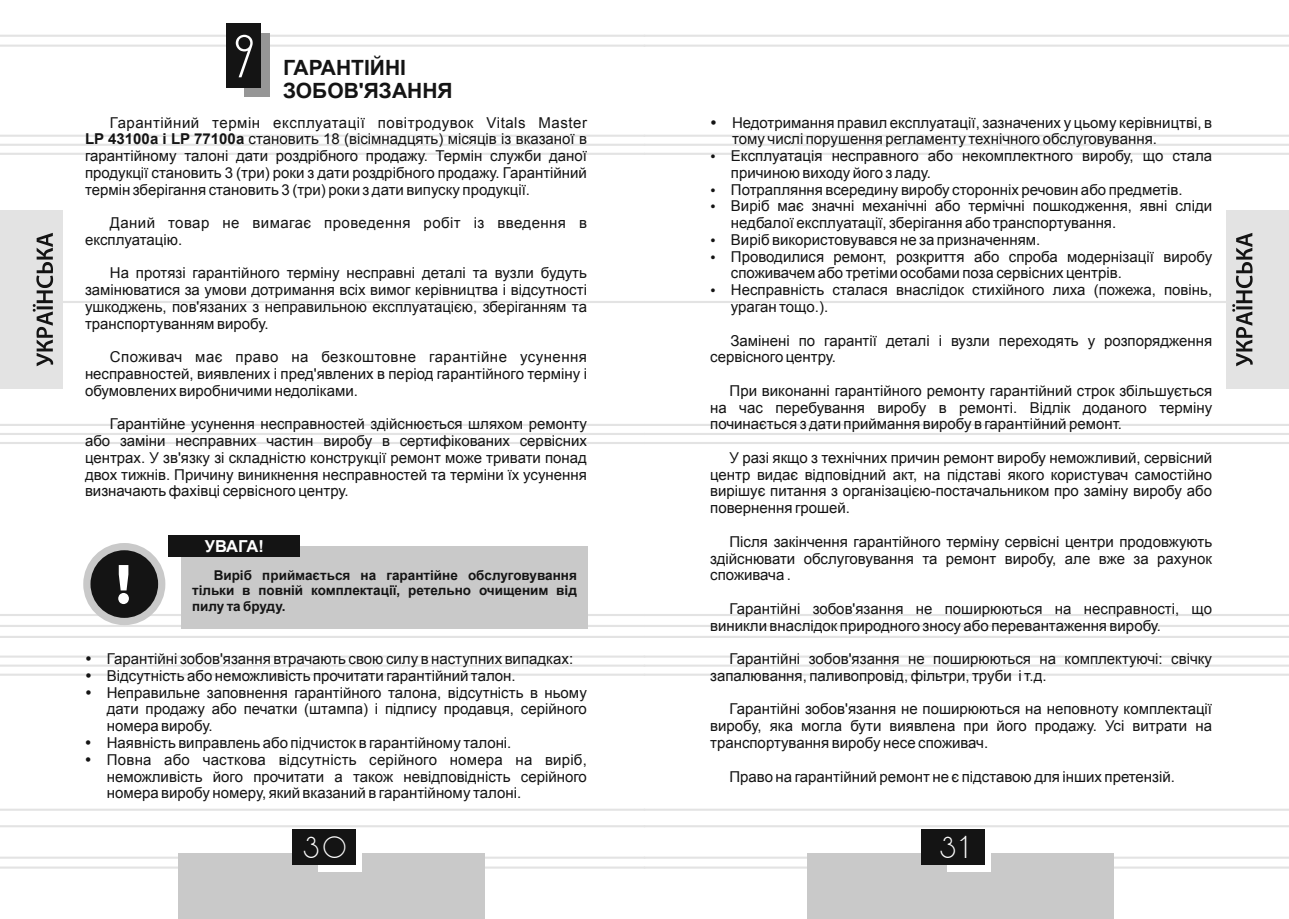
<style>
.page{position:relative;width:1289px;height:919px;background:#fff}
.page>*{position:absolute;margin:0;border:0;box-sizing:border-box;transform-origin:0 0}
.t1{font:52.5px "DS Standart Cyr";color:#fff}
.t2{font:26.25px "DS Standart Cyr";color:#fff}
.t3{font:700 21px/23.4px "Arial";color:#141414}
.t4{font:700 16.5px "Arial";letter-spacing:-.025em;color:#fff}
.t5{font:15px/16.8px "Arial";color:#141414;text-align:justify}
.t6{font:15px/16.8px "Arial";letter-spacing:.03em;color:#141414}
.t7{font:700 13.5px/15.1px "Arial";color:#141414;text-align:justify}
.s1{font-weight:700}
</style>
<div class="page">
<hr style="left:644px;top:135px;width:644px;height:2px;background:#e3e3e3">
<hr style="left:644px;top:153px;width:644px;height:2px;background:#e3e3e3">
<hr style="left:644px;top:424px;width:644px;height:2px;background:#e3e3e3">
<hr style="left:644px;top:442px;width:644px;height:2px;background:#e3e3e3">
<hr style="left:644px;top:614px;width:644px;height:2px;background:#e3e3e3">
<hr style="left:644px;top:635px;width:644px;height:3px;background:#e3e3e3">
<hr style="left:644px;top:655px;width:644px;height:2px;background:#e3e3e3">
<hr style="left:644px;top:673px;width:644px;height:2px;background:#e3e3e3">
<hr style="left:644px;top:856px;width:644px;height:2px;background:#e3e3e3">
<hr style="left:644px;top:866px;width:644px;height:2px;background:#e3e3e3">
<hr style="left:644px;top:35px;width:644px;height:2px;background:#e3e3e3">
<hr style="left:644px;top:45px;width:644px;height:2px;background:#e3e3e3">
<hr style="left:644px;top:808px;width:644px;height:2px;background:#e3e3e3">
<hr style="left:644px;top:825px;width:644px;height:2px;background:#e3e3e3">
<hr style="left:644px;top:301px;width:644px;height:2px;background:#e3e3e3">
<hr style="left:0;top:135px;width:644px;height:2px;background:#e3e3e3">
<svg style="left:0;top:143px;width:1288px;height:3px"></svg>
<hr style="left:0;top:153px;width:644px;height:2px;background:#e3e3e3">
<hr style="left:0;top:424px;width:644px;height:2px;background:#e3e3e3">
<hr style="left:0;top:433px;width:1288px;height:2px;background:#e3e3e3">
<hr style="left:0;top:442px;width:644px;height:2px;background:#e3e3e3">
<hr style="left:0;top:614px;width:644px;height:2px;background:#e3e3e3">
<svg style="left:0;top:623px;width:1288px;height:5px"></svg>
<hr style="left:0;top:635px;width:644px;height:3px;background:#e3e3e3">
<hr style="left:0;top:655px;width:644px;height:2px;background:#e3e3e3">
<hr style="left:0;top:664px;width:1288px;height:3px;background:#ebebeb">
<hr style="left:0;top:673px;width:644px;height:2px;background:#e3e3e3">
<hr style="left:0;top:856px;width:644px;height:2px;background:#e3e3e3">
<hr style="left:0;top:866px;width:644px;height:2px;background:#e3e3e3">
<hr style="left:0;top:35px;width:644px;height:2px;background:#e3e3e3">
<hr style="left:0;top:45px;width:644px;height:2px;background:#e3e3e3">
<hr style="left:0;top:808px;width:644px;height:2px;background:#e3e3e3">
<hr style="left:0;top:825px;width:644px;height:2px;background:#e3e3e3">
<hr style="left:0;top:301px;width:644px;height:2px;background:#e3e3e3">
<div style="left:0;top:210px;width:62px;height:179px;background:#e3e3e3"></div>
<svg style="left:33px;top:233px;width:20px;height:133px"></svg>
<div style="left:1226px;top:210px;width:62px;height:179px;background:#e3e3e3"></div>
<svg style="left:1232px;top:233px;width:20px;height:133px"></svg>
<div style="left:178px;top:853px;width:307px;height:65px;background:#c9c9c9"></div>
<div style="left:318px;top:832px;width:44px;height:39px;background:#fff"></div>
<div style="left:292px;top:829px;width:64px;height:36px;background:#141414"></div>
<div style="left:807px;top:853px;width:306px;height:65px;background:#c9c9c9"></div>
<div style="left:946px;top:832px;width:44px;height:39px;background:#fff"></div>
<div style="left:920px;top:829px;width:64px;height:36px;background:#141414"></div>
<div style="left:244px;top:33px;width:26px;height:63px;background:#969696"></div>
<div style="left:227px;top:23px;width:34px;height:64px;background:#141414"></div>
<div style="left:83px;top:543px;width:82px;height:82px;border:14px solid #c9c9c9;border-radius:50%"></div>
<div style="left:90px;top:550px;width:68px;height:68px;background:#141414;border-radius:50%"></div>
<svg style="left:118px;top:565px;width:11px;height:39px"></svg>
<div style="left:181px;top:546px;width:406px;height:83px;background:#c9c9c9"></div>
<div style="left:168px;top:535px;width:131px;height:22px;background:#141414"></div>
<h1 class="t1" style="left:235px;top:32px;width:21px">9</h1>
<h3 class="t3" style="left:283px;top:56px;width:171px">ГАРАНТІЙНІ<br>ЗОБОВ'ЯЗАННЯ</h3>
<p class="t5" style="left:85px;top:114px;width:503px;text-indent:25px">Гарантійний термін експлуатації повітродувок Vitals Master <span class="s1">LP 43100a і LP 77100a</span> становить 18 (вісімнадцять) місяців із вказаної в гарантійному талоні дати роздрібного продажу. Термін служби даної продукції становить 3 (три) роки з дати роздрібного продажу. Гарантійний термін зберігання становить 3 (три) роки з дати випуску продукції.</p>
<p class="t6" style="left:85px;top:215px;width:503px;text-indent:25px">Даний товар не вимагає проведення робіт із введення в експлуатацію.</p>
<p class="t5" style="left:85px;top:265px;width:503px;text-indent:25px">На протязі гарантійного терміну несправні деталі та вузли будуть замінюватися за умови дотримання всіх вимог керівництва і відсутності ушкоджень, пов'язаних з неправильною експлуатацією, зберіганням та транспортуванням виробу.</p>
<p class="t5" style="left:85px;top:349px;width:503px;text-indent:25px">Споживач має право на безкоштовне гарантійне усунення несправностей, виявлених і пред'явлених в період гарантійного терміну і обумовлених виробничими недоліками.</p>
<p class="t5" style="left:85px;top:416px;width:503px;text-indent:25px">Гарантійне усунення несправностей здійснюється шляхом ремонту або заміни несправних частин виробу в сертифікованих сервісних центрах. У зв'язку зі складністю конструкції ремонт може тривати понад двох тижнів. Причину виникнення несправностей та терміни їх усунення визначають фахівці сервісного центру.</p>
<p class="t4" style="left:205px;top:535px;width:60px">УВАГА!</p>
<p class="t7" style="left:192px;top:568px;width:386px;text-indent:22px">Виріб приймається на гарантійне обслуговування тільки в повній комплектації, ретельно очищеним від пилу та бруду.</p>
<p class="t5" style="left:85px;top:650px;width:489px">• Гарантійні зобов'язання втрачають свою силу в наступних випадках:</p>
<p class="t5" style="left:85px;top:667px;width:432px">• Відсутність або неможливість прочитати гарантійний талон.</p>
<p class="t5" style="left:107px;top:684px;width:481px;text-indent:-22px">• Неправильне заповнення гарантійного талона, відсутність в ньому дати продажу або печатки (штампа) і підпису продавця, серійного номера виробу.</p>
<p class="t5" style="left:85px;top:734px;width:428px">• Наявність виправлень або підчисток в гарантійному талоні.</p>
<p class="t5" style="left:107px;top:751px;width:481px;text-indent:-22px">• Повна або часткова відсутність серійного номера на виріб, неможливість його прочитати а також невідповідність серійного номера виробу номеру, який вказаний в гарантійному талоні.</p>
<p class="t5" style="left:732px;top:114px;width:481px;text-indent:-22px">• Недотримання правил експлуатації, зазначених у цьому керівництві, в тому числі порушення регламенту технічного обслуговування.</p>
<p class="t5" style="left:731px;top:148px;width:483px;text-indent:-21px">• Експлуатація несправного або некомплектного виробу, що стала причиною виходу його з ладу.</p>
<p class="t5" style="left:710px;top:181px;width:474px">• Потрапляння всередину виробу сторонніх речовин або предметів.</p>
<p class="t5" style="left:731px;top:198px;width:483px;text-indent:-21px">• Виріб має значні механічні або термічні пошкодження, явні сліди недбалої експлуатації, зберігання або транспортування.</p>
<p class="t5" style="left:710px;top:231px;width:331px">• Виріб використовувався не за призначенням.</p>
<p class="t5" style="left:731px;top:248px;width:483px;text-indent:-21px">• Проводилися ремонт, розкриття або спроба модернізації виробу споживачем або третіми особами поза сервісних центрів.</p>
<p class="t5" style="left:731px;top:282px;width:483px;text-indent:-21px">• Несправність сталася внаслідок стихійного лиха (пожежа, повінь, ураган тощо.).</p>
<p class="t5" style="left:710px;top:332px;width:503px;text-indent:20px">Замінені по гарантії деталі і вузли переходять у розпорядження сервісного центру.</p>
<p class="t5" style="left:710px;top:382px;width:503px;text-indent:19px">При виконанні гарантійного ремонту гарантійний строк збільшується на час перебування виробу в ремонті. Відлік доданого терміну починається з дати приймання виробу в гарантійний ремонт.</p>
<p class="t5" style="left:710px;top:449px;width:503px;text-indent:19px">У разі якщо з технічних причин ремонт виробу неможливий, сервісний центр видає відповідний акт, на підставі якого користувач самостійно вирішує питання з організацією-постачальником про заміну виробу або повернення грошей.</p>
<p class="t5" style="left:710px;top:533px;width:503px;text-indent:19px">Після закінчення гарантійного терміну сервісні центри продовжують здійснювати обслуговування та ремонт виробу, але вже за рахунок споживача .</p>
<p class="t5" style="left:710px;top:600px;width:503px;text-indent:19px">Гарантійні зобов'язання не поширюються на несправності, що виникли внаслідок природного зносу або перевантаження виробу.</p>
<p class="t5" style="left:710px;top:650px;width:503px;text-indent:19px">Гарантійні зобов'язання не поширюються на комплектуючі: свічку запалювання, паливопровід, фільтри, труби і т.д.</p>
<p class="t5" style="left:710px;top:701px;width:503px;text-indent:19px">Гарантійні зобов'язання не поширюються на неповноту комплектації виробу, яка могла бути виявлена при його продажу. Усі витрати на транспортування виробу несе споживач.</p>
<p class="t5" style="left:729px;top:768px;width:447px">Право на гарантійний ремонт не є підставою для інших претензій.</p>
<h2 class="t2" style="left:303px;top:835px;width:44px">30</h2>
<h2 class="t2" style="left:940px;top:835px;width:28px">31</h2>
</div>
